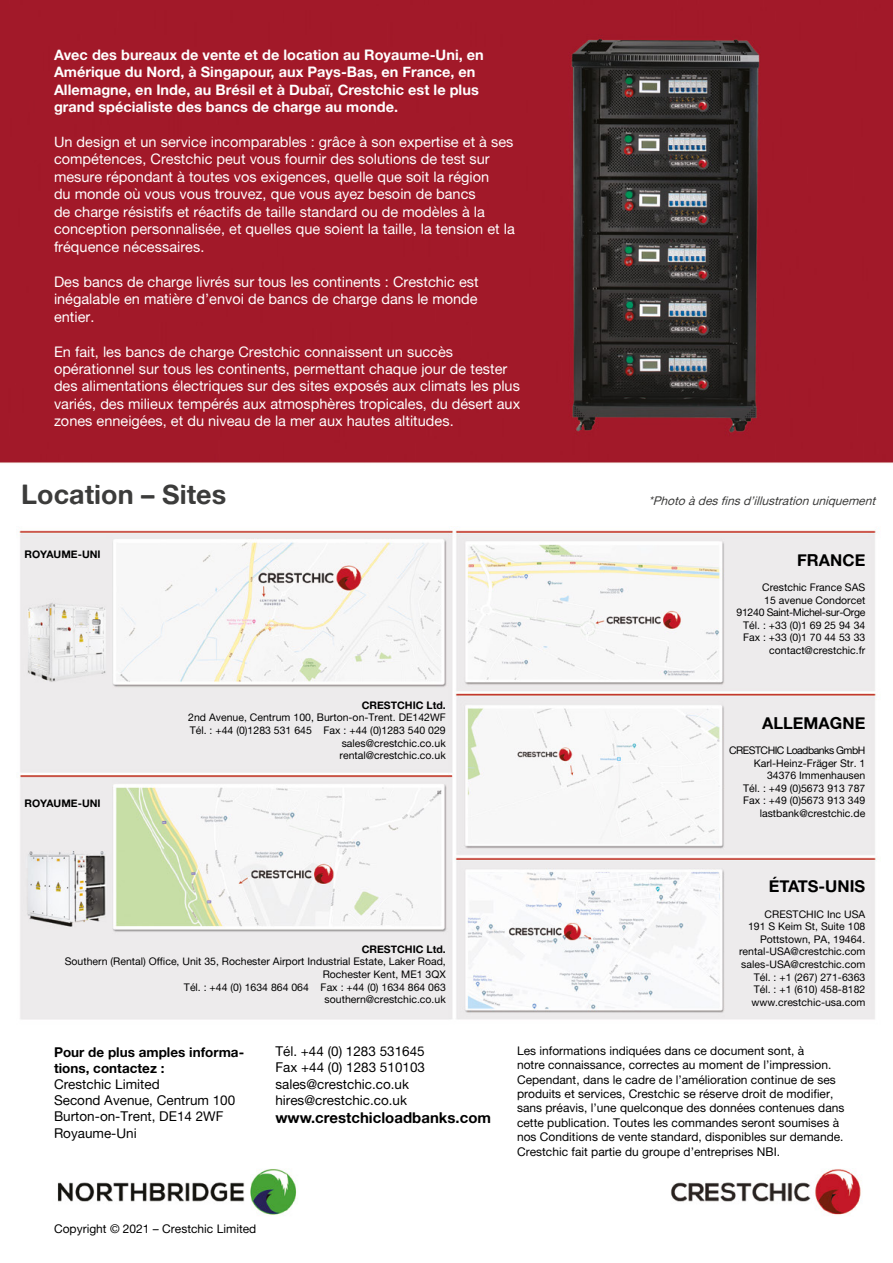
<style>
.page{position:relative;width:893px;height:1263px;background:#fff}
.page>*{position:absolute;margin:0;border:0;box-sizing:border-box;transform-origin:0 0}
.t1{font:27px "Alte Haas Grotesk Bold";color:#3c3c3b}
.t2{font:16.5px "Alte Haas Grotesk Bold";color:#000}
.t3{font:15px "Alte Haas Grotesk Bold";color:#000}
.t4{font:14.55px/17.4px "Alte Haas Grotesk";color:#fff}
.t5{font:14.55px/17.4px "Alte Haas Grotesk Bold";color:#fff}
.t6{font:13.5px/16.2px "Alte Haas Grotesk";color:#000}
.t7{font:13.5px/16.2px "Alte Haas Grotesk Bold";color:#000}
.t8{font:12px/14.4px "Alte Haas Grotesk";color:#000}
.t9{font:italic 12px "Alte Haas Grotesk";color:#3c3c3b}
.t10{font:10.5px/12.6px "Alte Haas Grotesk";color:#000;text-align:right}
.t11{font:10.5px "Alte Haas Grotesk Bold";color:#000}
</style>
<div class="page">
<img style="left:0;top:0;width:893px;height:1215px">
<p class="t5" style="left:54px;top:45px;width:431px">Avec des bureaux de vente et de location au Royaume-Uni, en Amérique du Nord, à Singapour, aux Pays-Bas, en France, en Allemagne, en Inde, au Brésil et à Dubaï, Crestchic est le plus grand spécialiste des bancs de charge au monde.</p>
<p class="t4" style="left:54px;top:133px;width:462px">Un design et un service incomparables : grâce à son expertise et à ses compétences, Crestchic peut vous fournir des solutions de test sur mesure répondant à toutes vos exigences, quelle que soit la région<br>du monde où vous vous trouvez, que vous ayez besoin de bancs<br>de charge résistifs et réactifs de taille standard ou de modèles à la conception personnalisée, et quelles que soient la taille, la tension et la fréquence nécessaires.</p>
<p class="t4" style="left:54px;top:273px;width:426px;text-align:justify">Des bancs de charge livrés sur tous les continents : Crestchic est inégalable en matière d’envoi de bancs de charge dans le monde entier.</p>
<p class="t4" style="left:54px;top:342px;width:468px">En fait, les bancs de charge Crestchic connaissent un succès opérationnel sur tous les continents, permettant chaque jour de tester des alimentations électriques sur des sites exposés aux climats les plus variés, des milieux tempérés aux atmosphères tropicales, du désert aux zones enneigées, et du niveau de la mer aux hautes altitudes.</p>
<h1 class="t1" style="left:21px;top:478px;width:206px">Location – Sites</h1>
<p class="t11" style="left:24px;top:548px;width:78px">ROYAUME-UNI</p>
<p class="t11" style="left:24px;top:796px;width:78px">ROYAUME-UNI</p>
<p class="t11" style="left:362px;top:698px;width:86px">CRESTCHIC Ltd.</p>
<p class="t10" style="left:188px;top:711px;width:259px">2nd Avenue, Centrum 100, Burton-on-Trent. DE142WF Tél. : +44 (0)1283 531 645 Fax : +44 (0)1283 540 029 sales@crestchic.co.uk<br>rental@crestchic.co.uk</p>
<p class="t11" style="left:362px;top:942px;width:86px">CRESTCHIC Ltd.</p>
<p class="t10" style="left:65px;top:955px;width:382px">Southern (Rental) Office, Unit 35, Rochester Airport Industrial Estate, Laker Road, Rochester Kent, ME1 3QX<br>Tél. : +44 (0) 1634 864 064 Fax : +44 (0) 1634 864 063 southern@crestchic.co.uk</p>
<p class="t9" style="left:649px;top:494px;width:232px">*Photoàdesfinsd’illustrationuniquement</p>
<p class="t2" style="left:797px;top:550px;width:70px">FRANCE</p>
<p class="t10" style="left:737px;top:581px;width:130px">Crestchic France SAS<br>15 avenue Condorcet<br>91240 Saint-Michel-sur-Orge<br>Tél. : +33 (0)1 69 25 94 34<br>Fax : +33 (0)1 70 44 53 33 contact@crestchic.fr</p>
<p class="t2" style="left:762px;top:713px;width:105px">ALLEMAGNE</p>
<p class="t10" style="left:729px;top:744px;width:138px">CRESTCHIC Loadbanks GmbH<br>Karl-Heinz-Fräger Str. 1<br>34376 Immenhausen<br>Tél. : +49 (0)5673 913 787<br>Fax : +49 (0)5673 913 349 lastbank@crestchic.de</p>
<p class="t2" style="left:769px;top:876px;width:98px">ÉTATS-UNIS</p>
<p class="t10" style="left:739px;top:907px;width:128px">CRESTCHIC Inc USA<br>191 S Keim St, Suite 108<br>Pottstown, PA, 19464. rental-USA@crestchic.com sales-USA@crestchic.com<br>Tél. : +1 (267) 271-6363<br>Tél. : +1 (610) 458-8182 www.crestchic-usa.com</p>
<p class="t7" style="left:54px;top:1043px;width:192px">Pour de plus amples informa&shy;tions, contactez :</p>
<p class="t6" style="left:54px;top:1076px;width:183px">Crestchic Limited<br>Second Avenue, Centrum 100<br>Burton-on-Trent, DE14 2WF<br>Royaume-Uni</p>
<p class="t6" style="left:275px;top:1043px;width:151px">Tél. +44 (0) 1283 531645<br>Fax +44 (0) 1283 510103 sales@crestchic.co.uk hires@crestchic.co.uk</p>
<p class="t3" style="left:275px;top:1108px;width:217px">www.crestchicloadbanks.com</p>
<p class="t8" style="left:54px;top:1221px;width:204px">Copyright © 2021 – Crestchic Limited</p>
<p class="t8" style="left:517px;top:1043px;width:329px">Les informations indiquées dans ce document sont, à<br>notre connaissance, correctes au moment de l’impression.<br>Cependant, dans le cadre de l’amélioration continue de ses produits et services, Crestchic se réserve droit de modifier, sans préavis, l’une quelconque des données contenues dans cette publication. Toutes les commandes seront soumises à nos Conditions de vente standard, disponibles sur demande.<br>Crestchic fait partie du groupe d’entreprises NBI.</p>
</div>
